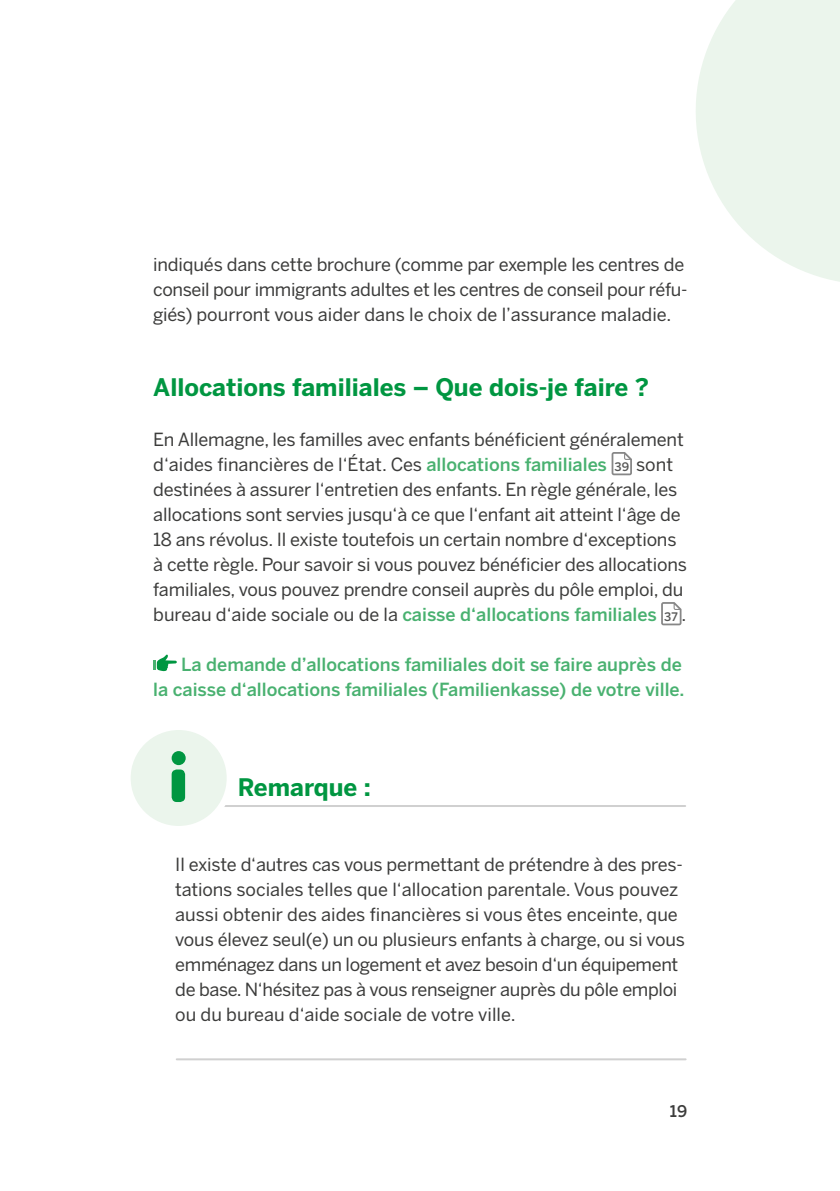
<style>
.page{position:relative;width:840px;height:1191px;background:#fff}
.page>*{position:absolute;margin:0;border:0;box-sizing:border-box;transform-origin:0 0}
.H2_Hinweis{font:700 24px "Benton Sans";color:#009641}
.p_Hinweis{font:18px/25px "Benton Sans";letter-spacing:-.01em;color:#3c3c3b}
.t1{font:500 18px/25px "Benton Sans";color:#49b170;text-align:right}
.t2{font:500 16px "Benton Sans";color:#3c3c3b}
.s1{font-weight:500;color:#49b170}
.s2{font-weight:500;font-size:11.6px;color:#575756}
</style>
<div class="page">
<svg style="left:611px;top:452px;width:20px;height:23px"></svg>
<svg style="left:661px;top:602px;width:20px;height:23px"></svg>
<svg style="left:153px;top:654px;width:24px;height:17px"></svg>
<hr style="left:208px;top:805px;width:476px;height:2px;background:#d0d0d0">
<div style="left:128px;top:727px;width:101px;height:102px;background:#ebf5ec;border-radius:50%"></div>
<div style="left:125px;top:724px;width:107px;height:108px;border:6px solid #fff;border-radius:50%"></div>
<div style="left:171px;top:769px;width:14px;height:33px;background:#009641;border-radius:5px"></div>
<div style="left:171px;top:751px;width:14px;height:14px;background:#009641;border-radius:50%"></div>
<hr style="left:177px;top:1058px;width:508px;height:2px;background:#d0d0d0">
<svg style="left:696px;top:0;width:143px;height:282px"></svg>
<p class="p_Hinweis" style="left:153px;top:252px;width:535px">indiqués dans cette brochure (comme par exemple les centres de conseil pour immigrants adultes et les centres de conseil pour réfu&shy;giés) pourront vous aider dans le choix de l’assurance maladie.</p>
<h2 class="H2_Hinweis" style="left:153px;top:373px;width:497px">Allocations familiales – Que dois-je faire ?</h2>
<p class="p_Hinweis" style="left:153px;top:427px;width:535px">En Allemagne, les familles avec enfants bénéficient généralement d‘aides financières de l‘État. Ces <span class="s1">allocations familiales</span> <span class="s2">39</span> sont destinées à assurer l‘entretien des enfants. En règle générale, les allocations sont servies jusqu‘à ce que l‘enfant ait atteint l‘âge de 18 ans révolus. Il existe toutefois un certain nombre d‘exceptions à cette règle. Pour savoir si vous pouvez bénéficier des allocations familiales, vous pouvez prendre conseil auprès du pôle emploi, du bureau d‘aide sociale ou de la <span class="s1">caisse d‘allocations familiales</span> <span class="s2">37</span> .</p>
<p class="t1" style="left:153px;top:652px;width:532px">La demande d’allocations familiales doit se faire auprès de<br>la caisse d‘allocations familiales (Familienkasse) de votre ville.</p>
<p class="H2_Hinweis" style="left:237px;top:773px;width:135px">Remarque :</p>
<p class="p_Hinweis" style="left:175px;top:852px;width:511px">Il existe d‘autres cas vous permettant de prétendre à des pres&shy;tations sociales telles que l‘allocation parentale. Vous pouvez aussi obtenir des aides financières si vous êtes enceinte, que vous élevez seul(e) un ou plusieurs enfants à charge, ou si vous emménagez dans un logement et avez besoin d‘un équipement de base. N‘hésitez pas à vous renseigner auprès du pôle emploi ou du bureau d‘aide sociale de votre ville.</p>
<p class="t2" style="left:669px;top:1101px;width:19px">19</p>
</div>
